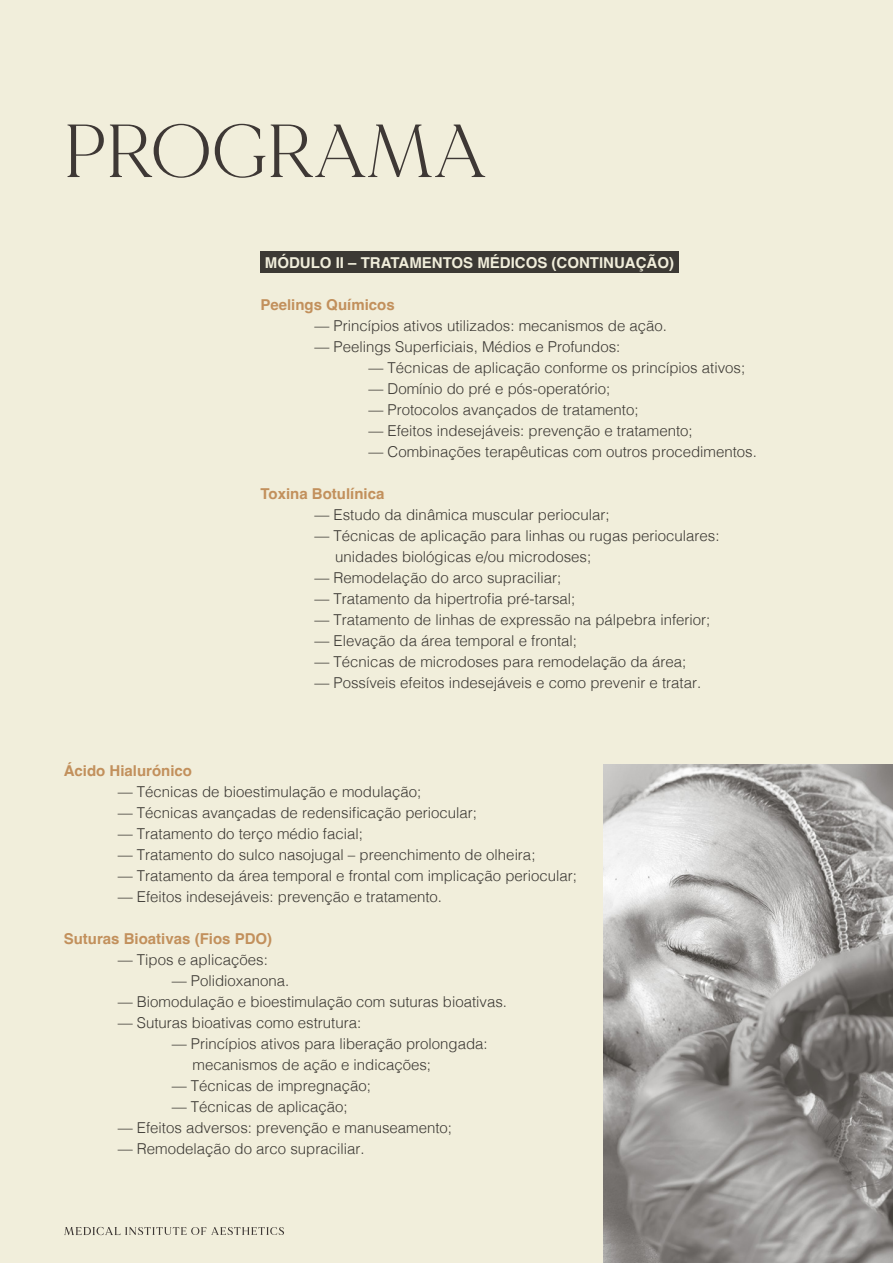
<style>
.page{position:relative;width:893px;height:1263px;background:#f1eedb}
.page>*{position:absolute;margin:0;border:0;box-sizing:border-box;transform-origin:0 0}
.t1{font:75px "MADE Mirage";letter-spacing:-.01em;color:#3e3835}
.t2{font:300 15px "Helvetica";color:#3c3934}
.t3{font:700 15px "Helvetica";color:#c2905c}
.t4{font:700 15px "Helvetica";color:#f1eedb}
</style>
<div class="page">
<svg style="left:64px;top:1227px;width:220px;height:8px"></svg>
<div style="left:260px;top:252px;width:419px;height:21px;background:#3c3934"></div>
<img style="left:604px;top:764px;width:289px;height:499px">
<p class="t1" style="left:64px;top:105px;width:424px">PROGRAMA</p>
<p class="t4" style="left:265px;top:253px;width:411px">MÓDULO II – TRATAMENTOS MÉDICOS (CONTINUAÇÃO)</p>
<p class="t3" style="left:260px;top:295px;width:136px">Peelings Químicos</p>
<p class="t2" style="left:314px;top:313px;width:354px">— Princípios ativos utilizados: mecanismos de ação.</p>
<p class="t2" style="left:314px;top:334px;width:307px">— Peelings Superficiais, Médios e Profundos:</p>
<p class="t2" style="left:368px;top:355px;width:378px">— Técnicas de aplicação conforme os princípios ativos;</p>
<p class="t2" style="left:368px;top:376px;width:243px">— Domínio do pré e pós-operatório;</p>
<p class="t2" style="left:368px;top:397px;width:272px">— Protocolos avançados de tratamento;</p>
<p class="t2" style="left:368px;top:418px;width:326px">— Efeitos indesejáveis: prevenção e tratamento;</p>
<p class="t2" style="left:368px;top:439px;width:390px">— Combinações terapêuticas com outros procedimentos.</p>
<p class="t3" style="left:260px;top:484px;width:125px">Toxina Botulínica</p>
<p class="t2" style="left:314px;top:502px;width:297px">— Estudo da dinâmica muscular periocular;</p>
<p class="t2" style="left:314px;top:523px;width:407px">— Técnicas de aplicação para linhas ou rugas perioculares:</p>
<p class="t2" style="left:335px;top:544px;width:257px">unidades biológicas e/ou microdoses;</p>
<p class="t2" style="left:314px;top:565px;width:248px">— Remodelação do arco supraciliar;</p>
<p class="t2" style="left:314px;top:586px;width:262px">— Tratamento da hipertrofia pré-tarsal;</p>
<p class="t2" style="left:314px;top:607px;width:397px">— Tratamento de linhas de expressão na pálpebra inferior;</p>
<p class="t2" style="left:314px;top:628px;width:264px">— Elevação da área temporal e frontal;</p>
<p class="t2" style="left:314px;top:649px;width:373px">— Técnicas de microdoses para remodelação da área;</p>
<p class="t2" style="left:314px;top:670px;width:388px">— Possíveis efeitos indesejáveis e como prevenir e tratar.</p>
<p class="t3" style="left:64px;top:761px;width:130px">Ácido Hialurónico</p>
<p class="t2" style="left:118px;top:778px;width:305px">— Técnicas de bioestimulação e modulação;</p>
<p class="t2" style="left:118px;top:799px;width:361px">— Técnicas avançadas de redensificação periocular;</p>
<p class="t2" style="left:118px;top:820px;width:247px">— Tratamento do terço médio facial;</p>
<p class="t2" style="left:118px;top:841px;width:419px">— Tratamento do sulco nasojugal – preenchimento de olheira;</p>
<p class="t2" style="left:118px;top:862px;width:461px">— Tratamento da área temporal e frontal com implicação periocular;</p>
<p class="t2" style="left:118px;top:883px;width:326px">— Efeitos indesejáveis: prevenção e tratamento.</p>
<p class="t3" style="left:64px;top:929px;width:210px">Suturas Bioativas (Fios PDO)</p>
<p class="t2" style="left:118px;top:946px;width:152px">— Tipos e aplicações:</p>
<p class="t2" style="left:172px;top:967px;width:119px">— Polidioxanona.</p>
<p class="t2" style="left:118px;top:988px;width:391px">— Biomodulação e bioestimulação com suturas bioativas.</p>
<p class="t2" style="left:118px;top:1009px;width:245px">— Suturas bioativas como estrutura:</p>
<p class="t2" style="left:172px;top:1030px;width:317px">— Princípios ativos para liberação prolongada:</p>
<p class="t2" style="left:193px;top:1051px;width:240px">mecanismos de ação e indicações;</p>
<p class="t2" style="left:172px;top:1072px;width:201px">— Técnicas de impregnação;</p>
<p class="t2" style="left:172px;top:1093px;width:177px">— Técnicas de aplicação;</p>
<p class="t2" style="left:118px;top:1114px;width:336px">— Efeitos adversos: prevenção e manuseamento;</p>
<p class="t2" style="left:118px;top:1135px;width:248px">— Remodelação do arco supraciliar.</p>
</div>
